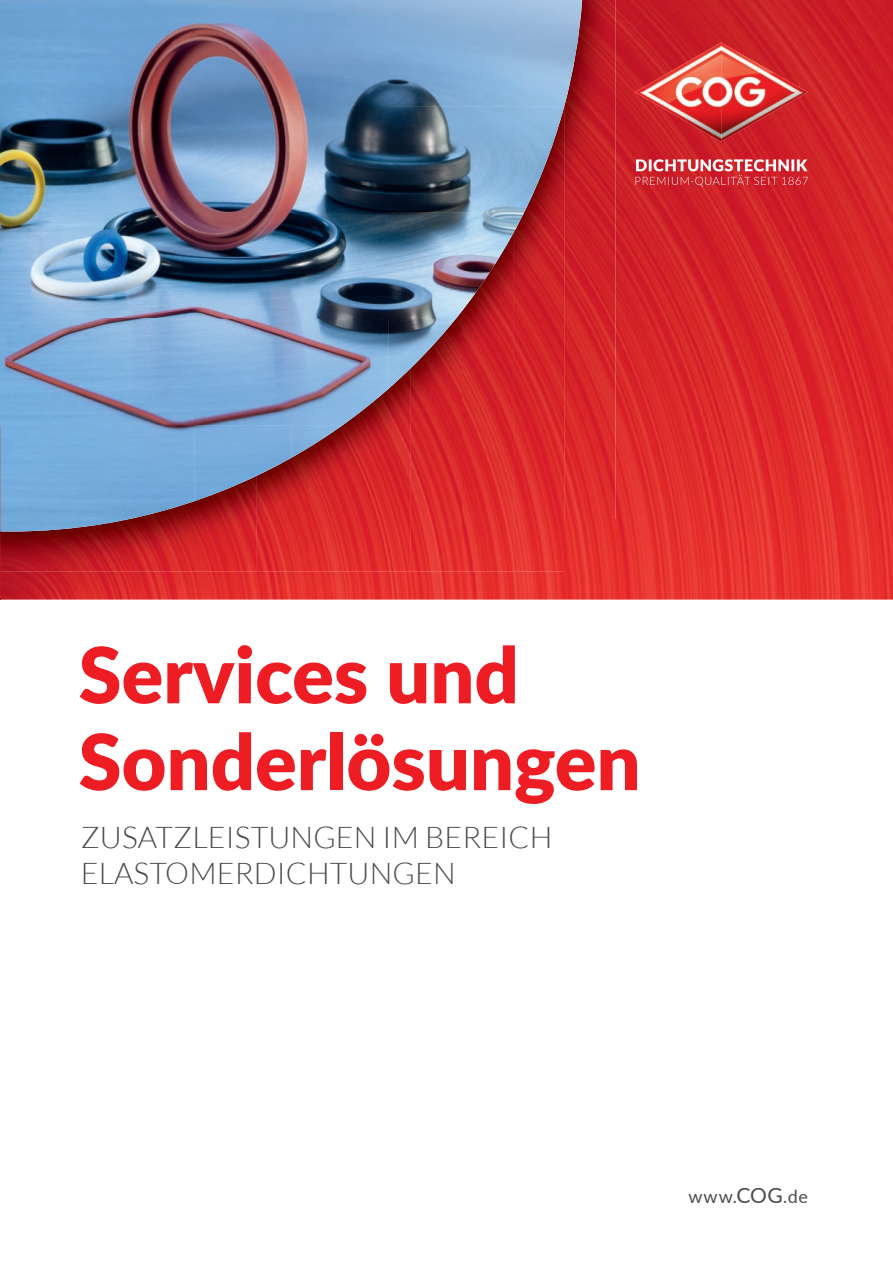
<style>
.page{position:relative;width:893px;height:1263px;background:#fff}
.page>*{position:absolute;margin:0;border:0;box-sizing:border-box;transform-origin:0 0}
.t1{font:900 77.4px/86.8px "Lato";color:#ee1d23}
.t2{font:300 30px/36px "Lato";letter-spacing:.005em;color:#4a4d4d}
.t3{font:18px "Lato";color:#4a4d4d}
.s1{font-size:21px}
</style>
<div class="page">
<img style="left:0;top:0;width:893px;height:600px">
<svg style="left:636px;top:159px;width:172px;height:28px;background:#d9565d"></svg>
<img style="left:635px;top:43px;width:173px;height:99px">
<img style="left:565px;top:0;width:51px;height:572px">
<img style="left:513px;top:106px;width:52px;height:466px">
<img style="left:462px;top:319px;width:51px;height:253px">
<img style="left:411px;top:319px;width:51px;height:253px">
<img style="left:308px;top:372px;width:103px;height:200px">
<img style="left:257px;top:458px;width:51px;height:114px">
<img style="left:103px;top:501px;width:154px;height:71px">
<img style="left:0;top:531px;width:103px;height:41px">
<img style="left:0;top:0;width:582px;height:106px">
<img style="left:0;top:106px;width:564px;height:107px">
<img style="left:0;top:213px;width:524px;height:106px">
<img style="left:0;top:319px;width:388px;height:106px">
<img style="left:388px;top:319px;width:68px;height:53px">
<img style="left:388px;top:372px;width:19px;height:17px">
<img style="left:0;top:425px;width:194px;height:106px">
<img style="left:194px;top:425px;width:97px;height:76px">
<img style="left:291px;top:425px;width:52px;height:33px">
<h1 class="t1" style="left:79px;top:628px;width:563px">Services und<br>Sonderlösungen</h1>
<p class="t2" style="left:81px;top:819px;width:473px">ZUSATZLEISTUNGEN IM BEREICH<br>ELASTOMERDICHTUNGEN</p>
<p class="t3" style="left:688px;top:1184px;width:121px">www.<span class="s1">COG</span>.de</p>
</div>
